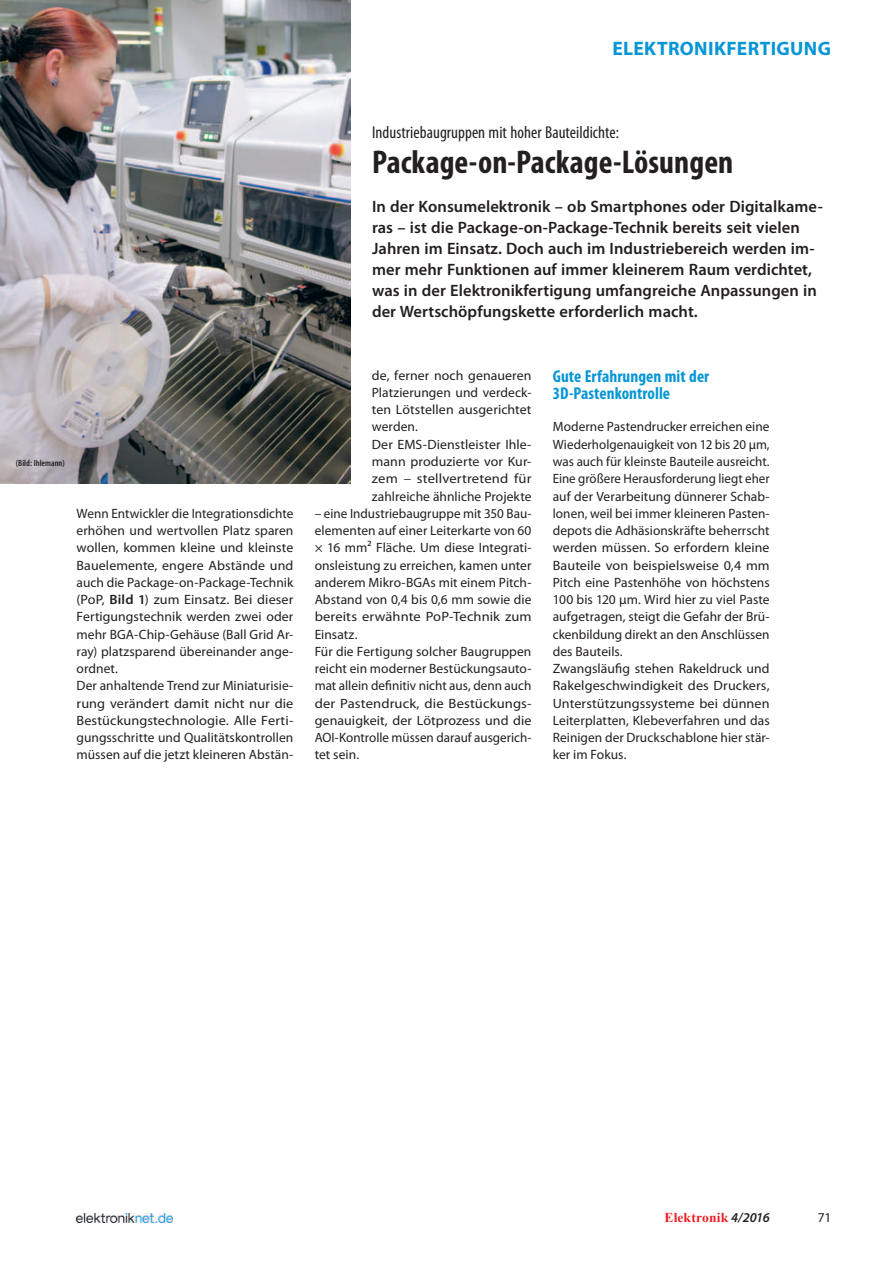
<style>
.page{position:relative;width:893px;height:1263px;background:#fff}
.page>*{position:absolute;margin:0;border:0;box-sizing:border-box;transform-origin:0 0}
.head_n_head{font:700 condensed 33px "Myriad Pro";letter-spacing:.005em;color:#231f20}
.rubriktitel_blau{font:700 19.5px "Myriad Pro";letter-spacing:.02em;color:#0696d7}
.n_dachzeile{font:condensed 17.25px "Myriad Pro";letter-spacing:.005em;color:#231f20}
.n_ZÜ{font:700 condensed 17.25px/17.2px "Myriad Pro";letter-spacing:.005em;color:#0696d7}
.n_vorspann{font:600 16.5px/21px "Myriad Pro";letter-spacing:.005em;color:#231f20}
.n_fliesstext{font:13.5px/17.2px "Myriad Pro";letter-spacing:.005em;color:#231f20;text-align:justify}
.t1{font:700 13.5px "Times New Roman";letter-spacing:.005em;color:#ee1d23}
._00_bildunterschrift{font:600 condensed 9px "Myriad Pro";letter-spacing:.005em;color:#231f20}
.s1{font-weight:600}
.s2{font-family:"Myriad Pro";font-weight:600;font-style:italic;color:#231f20}
</style>
<div class="page">
<img style="left:0;top:0;width:351px;height:483px">
<svg style="left:77px;top:1222px;width:95px;height:1px"></svg>
<img style="left:77px;top:1214px;width:95px;height:8px">
<p class="rubriktitel_blau" style="left:612px;top:36px;width:220px">ELEKTRONIKFERTIGUNG</p>
<p class="_00_bildunterschrift" style="left:16px;top:457px;width:50px">(Bild: Ihlemann)</p>
<p class="n_fliesstext" style="left:77px;top:504px;width:218px">Wenn Entwickler die Integrationsdichte erhöhen und wertvollen Platz sparen wollen, kommen kleine und kleinste Bauelemente, engere Abstände und auch die Package-on-Package-Technik (PoP, <span class="s1">Bild 1</span>) zum Einsatz. Bei dieser Fertigungstechnik werden zwei oder mehr BGA-Chip-Gehäuse (Ball Grid Ar&shy;ray) platzsparend übereinander ange&shy;ordnet.</p>
<p class="n_fliesstext" style="left:77px;top:677px;width:218px">Der anhaltende Trend zur Miniaturisie&shy;rung verändert damit nicht nur die Bestückungstechnologie. Alle Ferti&shy;gungsschritte und Qualitätskontrollen müssen auf die jetzt kleineren Abstän-</p>
<p class="n_dachzeile" style="left:372px;top:122px;width:249px">Industriebaugruppen mit hoher Bauteildichte:</p>
<p class="head_n_head" style="left:372px;top:141px;width:363px">Package-on-Package-Lösungen</p>
<p class="n_vorspann" style="left:372px;top:196px;width:452px">In der Konsumelektronik – ob Smartphones oder Digitalkame&shy;ras – ist die Package-on-Package-Technik bereits seit vielen Jahren im Einsatz. Doch auch im Industriebereich werden im&shy;mer mehr Funktionen auf immer kleinerem Raum verdichtet, was in der Elektronikfertigung umfangreiche Anpassungen in der Wertschöpfungskette erforderlich macht.</p>
<p class="n_fliesstext" style="left:372px;top:366px;width:161px">de, ferner noch genaueren Platzierungen und verdeck&shy;ten Lötstellen ausgerichtet werden.</p>
<p class="n_fliesstext" style="left:372px;top:435px;width:161px">Der EMS-Dienstleister Ihle&shy;mann produzierte vor Kur&shy;zem – stellvertretend für zahlreiche ähnliche Projekte</p>
<p class="n_fliesstext" style="left:315px;top:504px;width:218px">– eine Industriebaugruppe mit 350 Bau&shy;elementen auf einer Leiterkarte von 60 × 16 mm² Fläche. Um diese Integrati&shy;onsleistung zu erreichen, kamen unter anderem Mikro-BGAs mit einem Pitch-Abstand von 0,4 bis 0,6 mm sowie die bereits erwähnte PoP-Technik zum Einsatz.</p>
<p class="n_fliesstext" style="left:315px;top:642px;width:218px">Für die Fertigung solcher Baugruppen reicht ein moderner Bestückungsauto&shy;mat allein definitiv nicht aus, denn auch der Pastendruck, die Bestückungs&shy;genauigkeit, der Lötprozess und die AOI-Kontrolle müssen darauf ausgerich&shy;tet sein.</p>
<p class="n_ZÜ" style="left:553px;top:367px;width:158px">Gute Erfahrungen mit der<br>3D-Pastenkontrolle</p>
<p class="n_fliesstext" style="left:553px;top:418px;width:218px">Moderne Pastendrucker erreichen eine Wiederholgenauigkeit von 12 bis 20 µm, was auch für kleinste Bauteile ausreicht.<br>Eine größere Herausforderung liegt eher auf der Verarbeitung dünnerer Schab&shy;lonen, weil bei immer kleineren Pasten&shy;depots die Adhäsionskräfte beherrscht werden müssen. So erfordern kleine Bauteile von beispielsweise 0,4 mm Pitch eine Pastenhöhe von höchstens 100 bis 120 µm. Wird hier zu viel Paste aufgetragen, steigt die Gefahr der Brü&shy;ckenbildung direkt an den Anschlüssen des Bauteils.</p>
<p class="n_fliesstext" style="left:553px;top:660px;width:218px">Zwangsläufig stehen Rakeldruck und Rakelgeschwindigkeit des Druckers, Unterstützungssysteme bei dünnen Leiterplatten, Klebeverfahren und das Reinigen der Druckschablone hier stär&shy;ker im Fokus.</p>
<p class="t1" style="left:665px;top:1208px;width:107px">Elektronik <span class="s2">4/2016</span></p>
<p class="n_fliesstext" style="left:818px;top:1209px;width:15px">71</p>
</div>
